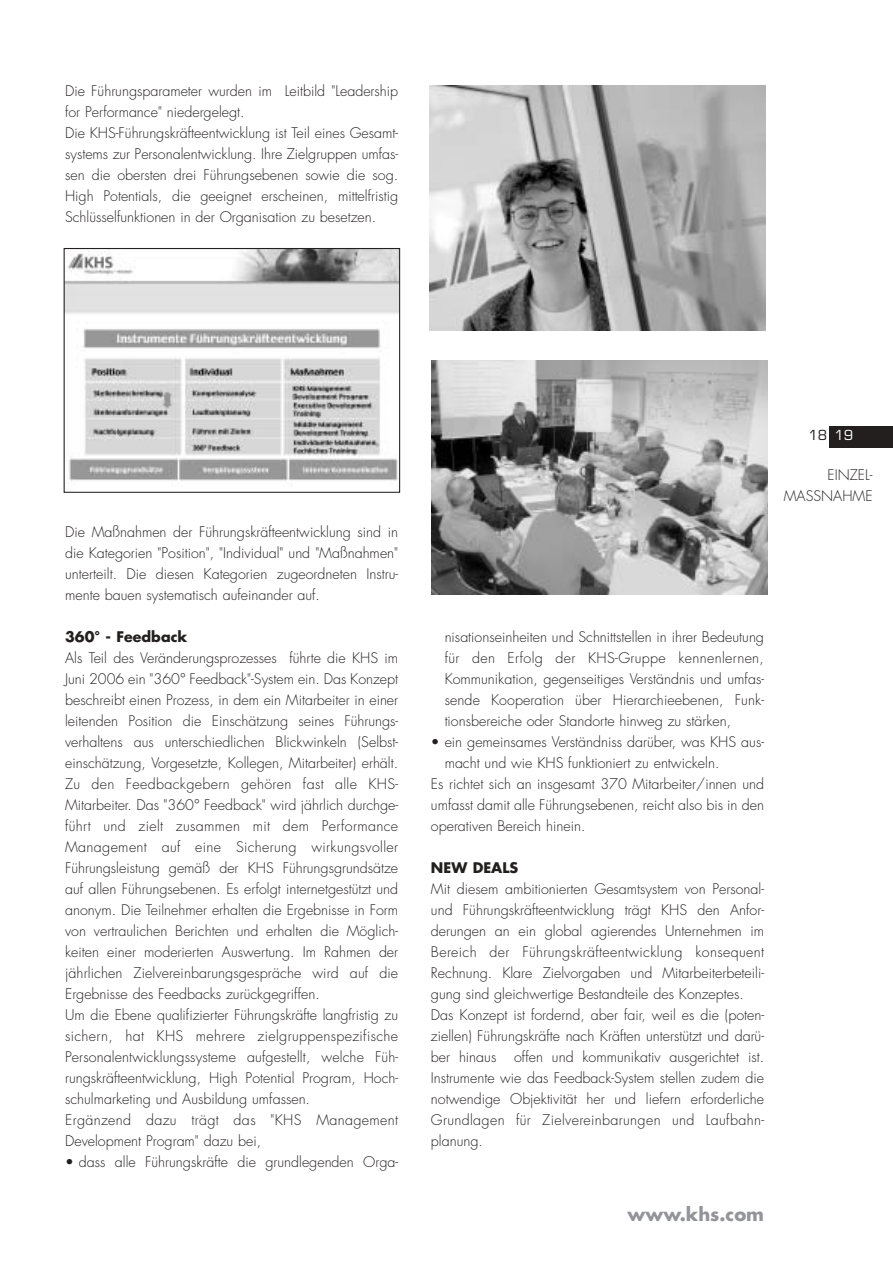
<style>
.page{position:relative;width:893px;height:1263px;background:#fff}
.page>*{position:absolute;margin:0;border:0;box-sizing:border-box;transform-origin:0 0}
.t1{font:700 18px "Futura";color:#939497}
.t2{font:300 14.25px/21px "Futura";color:#231f1f}
.t3{font:700 14.25px "Futura";color:#231f1f}
.t4{font:13.5px "Eurostile";color:#231f1f}
.s1{color:#fff}
</style>
<div class="page">
<div style="left:829px;top:426px;width:63px;height:21px;background:#231f1f"></div>
<img style="left:66px;top:250px;width:332px;height:231px">
<div style="left:64px;top:248px;width:336px;height:245px;border:1px solid #231f1f"></div>
<img style="left:431px;top:361px;width:336px;height:234px">
<img style="left:429px;top:86px;width:336px;height:245px">
<p class="t2" style="left:65px;top:82px;width:334px">Die Führungsparameter wurden im Leitbild "Leadership for Performance" niedergelegt.<br>Die KHS-Führungskräfteentwicklung ist Teil eines Gesamt&shy;systems zur Personalentwicklung. Ihre Zielgruppen umfas&shy;sen die obersten drei Führungsebenen sowie die sog.<br>High Potentials, die geeignet erscheinen, mittelfristig Schlüsselfunktionen in der Organisation zu besetzen.</p>
<p class="t2" style="left:65px;top:523px;width:334px;text-align:justify">Die Maßnahmen der Führungskräfteentwicklung sind in die Kategorien "Position", "Individual" und "Maßnahmen" unterteilt. Die diesen Kategorien zugeordneten Instru&shy;mente bauen systematisch aufeinander auf.</p>
<p class="t3" style="left:65px;top:630px;width:124px">360° - Feedback</p>
<p class="t2" style="left:65px;top:649px;width:334px">Als Teil des Veränderungsprozesses führte die KHS im Juni 2006 ein "360° Feedback"-System ein. Das Konzept beschreibt einen Prozess, in dem ein Mitarbeiter in einer leitenden Position die Einschätzung seines Führungs&shy;verhaltens aus unterschiedlichen Blickwinkeln (Selbst&shy;einschätzung, Vorgesetzte, Kollegen, Mitarbeiter) erhält.<br>Zu den Feedbackgebern gehören fast alle KHS-Mitarbeiter. Das "360° Feedback" wird jährlich durchge&shy;führt und zielt zusammen mit dem Performance Management auf eine Sicherung wirkungsvoller Führungsleistung gemäß der KHS Führungsgrundsätze auf allen Führungsebenen. Es erfolgt internetgestützt und anonym. Die Teilnehmer erhalten die Ergebnisse in Form von vertraulichen Berichten und erhalten die Möglich&shy;keiten einer moderierten Auswertung. Im Rahmen der jährlichen Zielvereinbarungsgespräche wird auf die Ergebnisse des Feedbacks zurückgegriffen.<br>Um die Ebene qualifizierter Führungskräfte langfristig zu sichern, hat KHS mehrere zielgruppenspezifische Personalentwicklungssysteme aufgestellt, welche Füh&shy;rungskräfteentwicklung, High Potential Program, Hoch&shy;schulmarketing und Ausbildung umfassen.<br>Ergänzend dazu trägt das "KHS Management Development Program" dazu bei,</p>
<p class="t2" style="left:65px;top:1153px;width:334px">• dass alle Führungskräfte die grundlegenden Orga-</p>
<p class="t4" style="left:808px;top:430px;width:46px">18 <span class="s1">19</span></p>
<p class="t2" style="left:783px;top:465px;width:90px;text-align:right">EINZEL-<br>MASSNAHME</p>
<p class="t2" style="left:444px;top:627px;width:321px;text-align:justify">nisationseinheiten und Schnittstellen in ihrer Bedeutung für den Erfolg der KHS-Gruppe kennenlernen, Kommunikation, gegenseitiges Verständnis und umfas&shy;sende Kooperation über Hierarchieebenen, Funk&shy;tionsbereiche oder Standorte hinweg zu stärken,</p>
<p class="t2" style="left:431px;top:732px;width:334px">• ein gemeinsames Verständniss darüber, was KHS aus-</p>
<p class="t2" style="left:444px;top:753px;width:276px">macht und wie KHS funktioniert zu entwickeln.</p>
<p class="t2" style="left:431px;top:774px;width:334px">Es richtet sich an insgesamt 370 Mitarbeiter/innen und</p>
<p class="t2" style="left:431px;top:795px;width:334px">umfasst damit alle Führungsebenen, reicht also bis in den</p>
<p class="t2" style="left:431px;top:816px;width:156px">operativen Bereich hinein.</p>
<p class="t3" style="left:431px;top:861px;width:89px">NEW DEALS</p>
<p class="t2" style="left:431px;top:879px;width:334px">Mit diesem ambitionierten Gesamtsystem von Personal&shy;und Führungskräfteentwicklung trägt KHS den Anfor&shy;derungen an ein global agierendes Unternehmen im Bereich der Führungskräfteentwicklung konsequent Rechnung. Klare Zielvorgaben und Mitarbeiterbeteili&shy;gung sind gleichwertige Bestandteile des Konzeptes.<br>Das Konzept ist fordernd, aber fair, weil es die (poten&shy;ziellen) Führungskräfte nach Kräften unterstützt und darü&shy;ber hinaus offen und kommunikativ ausgerichtet ist.<br>Instrumente wie das Feedback-System stellen zudem die notwendige Objektivität her und liefern erforderliche Grundlagen für Zielvereinbarungen und Laufbahn&shy;planung.</p>
<p class="t1" style="left:627px;top:1206px;width:138px">www.khs.com</p>
</div>
